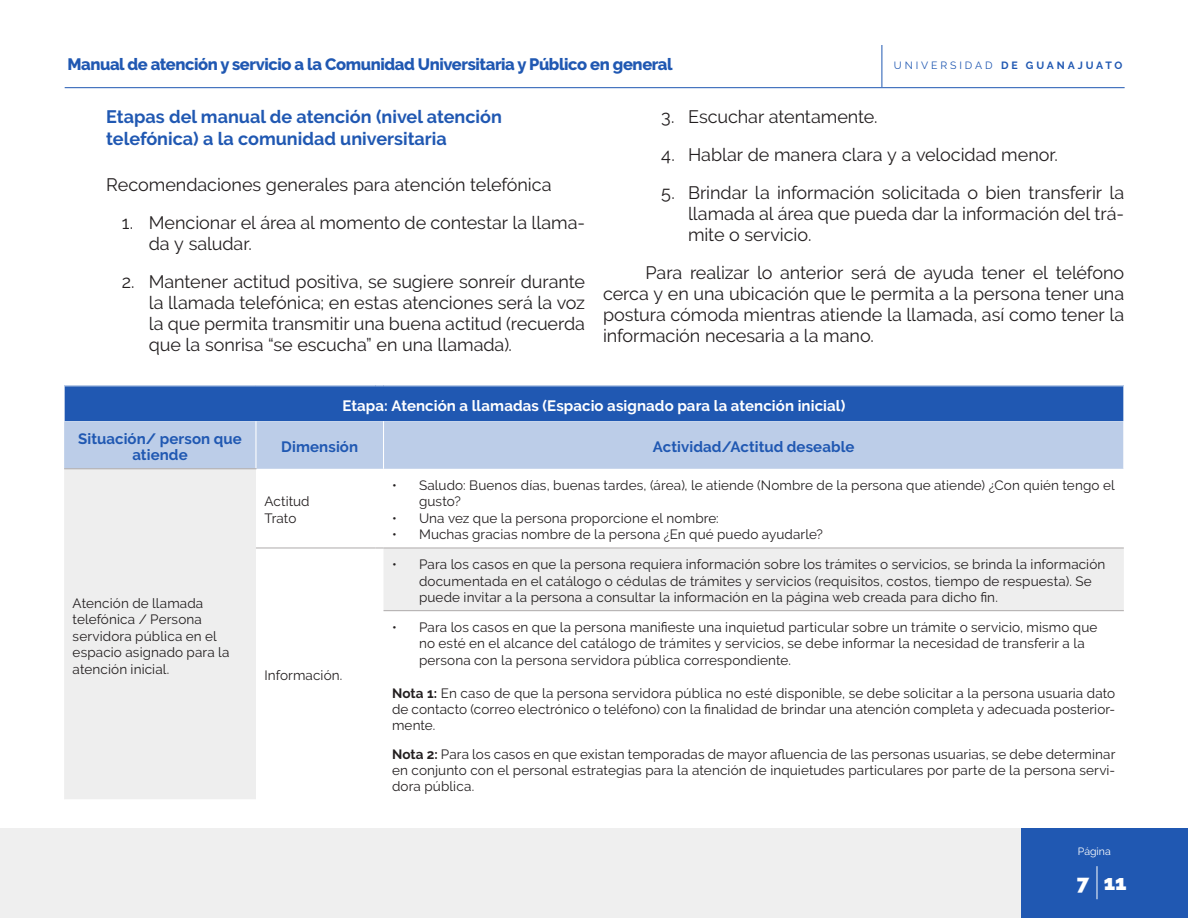
<style>
.page{position:relative;width:1188px;height:918px;background:#fff}
.page>*{position:absolute;margin:0;border:0;box-sizing:border-box;transform-origin:0 0}
.t1{font:900 21px "Raleway";color:#fff}
.texto_general{font:18px/21px "Raleway";letter-spacing:-.005em;color:#231f20;text-align:justify}
.subtitulo_1{font:700 18px/21.6px "Raleway";color:#2058b2}
.t2{font:800 16.5px "Raleway";letter-spacing:-.025em;color:#2058b2}
.encabezado_tabla{font:700 15px "Raleway";letter-spacing:.005em;color:#fff}
.encabezado_tabla_2{font:700 15px/16.5px "Raleway";letter-spacing:.005em;color:#2058b2;text-align:center}
.pie_de_figura{font:13.5px/16.5px "Raleway";letter-spacing:.01em;color:#231f20}
.texto_tabla{font:13.5px/16.5px "Raleway";letter-spacing:.01em;color:#231f20}
.t3{font:700 10.5px "Raleway";letter-spacing:.275em;color:#2058b2}
.t4{font:10.5px "Raleway";color:#fff}
.s1{font-weight:400}
.s2{font-weight:700}
</style>
<div class="page">
<div style="left:0;top:828px;width:1021px;height:90px;background:#efefef"></div>
<div style="left:1021px;top:828px;width:167px;height:90px;background:#2058b2"></div>
<hr style="left:1097px;top:866px;width:1px;height:33px;background:#fff">
<hr style="left:65px;top:87px;width:1060px;height:1px;background:#2058b2">
<hr style="left:882px;top:45px;width:1px;height:42px;background:#2058b2">
<div style="left:64px;top:386px;width:1060px;height:35px;background:#2058b2"></div>
<div style="left:64px;top:421px;width:1059px;height:48px;background:#bccde8"></div>
<svg style="left:64px;top:469px;width:1060px;height:330px"></svg>
<hr style="left:255px;top:421px;width:2px;height:47px;background:#fff">
<hr style="left:383px;top:421px;width:1px;height:48px;background:#fff">
<hr style="left:64px;top:386px;width:1px;height:35px;background:#fff">
<hr style="left:1123px;top:386px;width:1px;height:35px;background:#fff">
<hr style="left:256px;top:548px;width:119px;height:1px;background:#aeaaaa">
<hr style="left:384px;top:548px;width:740px;height:1px;background:#aeaaaa">
<hr style="left:384px;top:610px;width:740px;height:1px;background:#aeaaaa">
<hr style="left:64px;top:468px;width:192px;height:1px;background:#aeaaaa">
<p class="t2" style="left:67px;top:55px;width:607px">Manual de atención y servicio a la Comunidad Universitaria y Público en general</p>
<p class="t3" style="left:894px;top:59px;width:230px"><span class="s1">UNIVERSIDAD</span> DE GUANAJUATO</p>
<p class="subtitulo_1" style="left:106px;top:106px;width:397px">Etapas del manual de atención (nivel atención telefónica) a la comunidad universitaria</p>
<p class="texto_general" style="left:106px;top:174px;width:447px">Recomendaciones generales para atención telefónica</p>
<p class="texto_general" style="left:149px;top:212px;width:438px;text-indent:-27px">1. Mencionar el área al momento de contestar la llama&shy;da y saludar.</p>
<p class="texto_general" style="left:149px;top:271px;width:438px;text-indent:-27px">2. Mantener actitud positiva, se sugiere sonreír durante la llamada telefónica; en estas atenciones será la voz la que permita transmitir una buena actitud (recuerda que la sonrisa “se escucha” en una llamada).</p>
<p class="texto_general" style="left:661px;top:106px;width:218px">3. Escuchar atentamente.</p>
<p class="texto_general" style="left:661px;top:144px;width:398px">4. Hablar de manera clara y a velocidad menor.</p>
<p class="texto_general" style="left:688px;top:182px;width:438px;text-indent:-27px">5. Brindar la información solicitada o bien transferir la llamada al área que pueda dar la información del trá&shy;mite o servicio.</p>
<p class="texto_general" style="left:603px;top:262px;width:523px;text-indent:43px">Para realizar lo anterior será de ayuda tener el teléfono cerca y en una ubicación que le permita a la persona tener una postura cómoda mientras atiende la llamada, así como tener la información necesaria a la mano.</p>
<p class="encabezado_tabla" style="left:342px;top:397px;width:505px">Etapa: Atención a llamadas (Espacio asignado para la atención inicial)</p>
<p class="encabezado_tabla_2" style="left:78px;top:430px;width:165px">Situación/ person que atiende</p>
<p class="encabezado_tabla_2" style="left:281px;top:439px;width:78px">Dimensión</p>
<p class="encabezado_tabla_2" style="left:653px;top:439px;width:203px">Actividad/Actitud deseable</p>
<p class="texto_tabla" style="left:73px;top:595px;width:158px">Atención de llamada telefónica / Persona servidora pública en el espacio asignado para la atención inicial.</p>
<p class="texto_tabla" style="left:264px;top:493px;width:47px">Actitud</p>
<p class="texto_tabla" style="left:264px;top:510px;width:33px">Trato</p>
<p class="texto_tabla" style="left:264px;top:667px;width:80px">Información.</p>
<p class="pie_de_figura" style="left:419px;top:477px;width:697px;text-indent:-27px">• Saludo: Buenos días, buenas tardes, (área), le atiende (Nombre de la persona que atiende) ¿Con quién tengo el gusto?</p>
<p class="pie_de_figura" style="left:392px;top:510px;width:328px">• Una vez que la persona proporcione el nombre:</p>
<p class="pie_de_figura" style="left:392px;top:526px;width:432px">• Muchas gracias nombre de la persona ¿En qué puedo ayudarle?</p>
<p class="pie_de_figura" style="left:419px;top:556px;width:688px;text-indent:-27px">• Para los casos en que la persona requiera información sobre los trámites o servicios, se brinda la información documentada en el catálogo o cédulas de trámites y servicios (requisitos, costos, tiempo de respuesta). Se puede invitar a la persona a consultar la información en la página web creada para dicho fin.</p>
<p class="pie_de_figura" style="left:419px;top:619px;width:680px;text-indent:-27px">• Para los casos en que la persona manifieste una inquietud particular sobre un trámite o servicio, mismo que no esté en el alcance del catálogo de trámites y servicios, se debe informar la necesidad de transferir a la persona con la persona servidora pública correspondiente.</p>
<p class="pie_de_figura" style="left:392px;top:685px;width:725px;text-align:justify"><span class="s2">Nota 1:</span> En caso de que la persona servidora pública no esté disponible, se debe solicitar a la persona usuaria dato de contacto (correo electrónico o teléfono) con la finalidad de brindar una atención completa y adecuada posterior&shy;mente.</p>
<p class="pie_de_figura" style="left:392px;top:746px;width:725px;text-align:justify"><span class="s2">Nota 2:</span> Para los casos en que existan temporadas de mayor afluencia de las personas usuarias, se debe determinar en conjunto con el personal estrategias para la atención de inquietudes particulares por parte de la persona servi&shy;dora pública.</p>
<p class="t4" style="left:1078px;top:845px;width:34px">Página</p>
<h1 class="t1" style="left:1077px;top:870px;width:14px">7</h1>
<h1 class="t1" style="left:1104px;top:871px;width:24px">11</h1>
</div>
